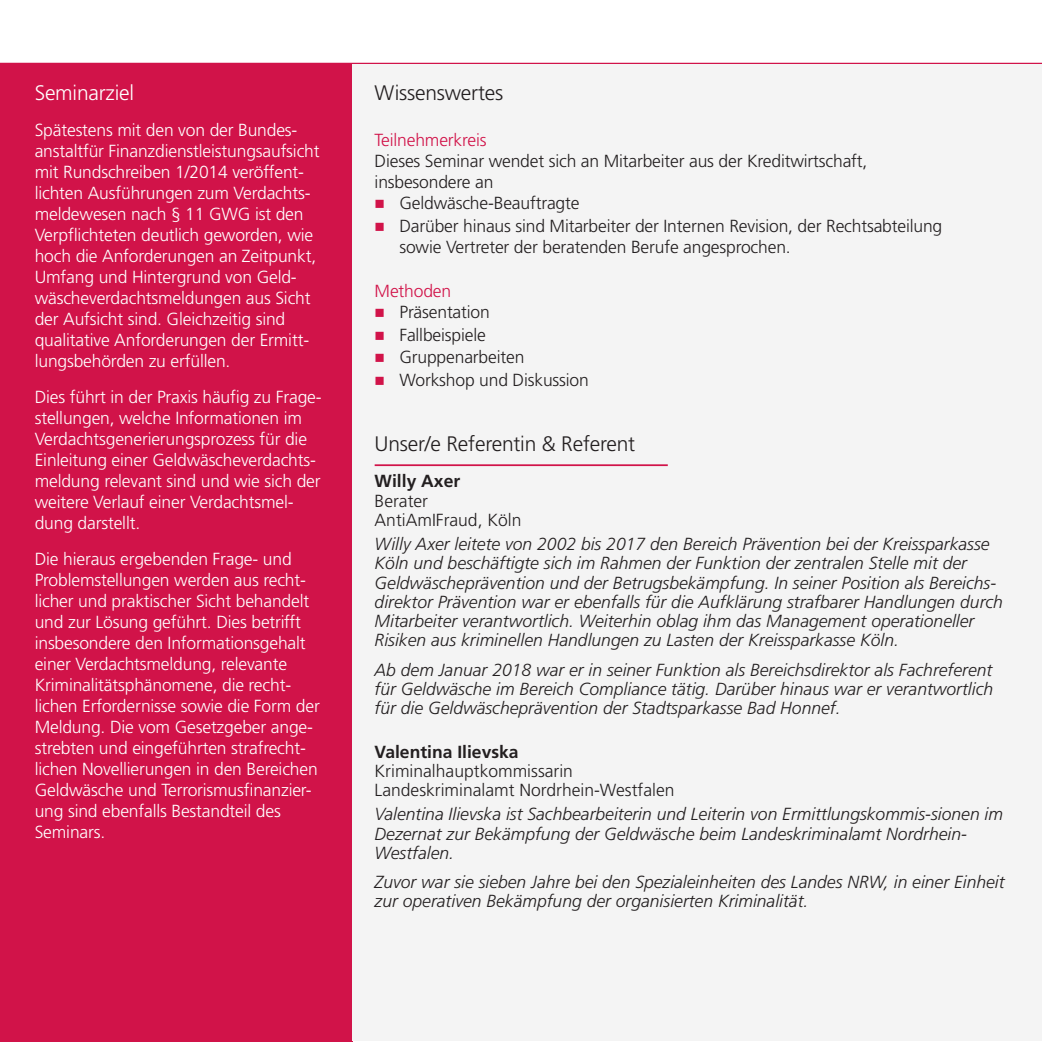
<style>
.page{position:relative;width:1042px;height:1042px;background:#fff}
.page>*{position:absolute;margin:0;border:0;box-sizing:border-box;transform-origin:0 0}
.t1{font:300 21px "Frutiger LT Pro";letter-spacing:-.01em;color:#231f20}
.t2{font:300 21px "Frutiger LT Pro";letter-spacing:-.01em;color:#fff}
.t3{font:300 17.5px/21px "Frutiger LT Pro";letter-spacing:-.01em;color:#fff}
.t4{font:italic 300 17.5px/19.2px "Frutiger LT Pro";color:#231f20}
.t5{font:300 17.5px/22.8px "Frutiger LT Pro";letter-spacing:-.01em;color:#231f20}
.t6{font:700 17.5px "Frutiger LT Pro";color:#231f20}
.t7{font:300 17.5px "Frutiger LT Pro";letter-spacing:-.01em;color:#d11349}
</style>
<div class="page">
<hr style="left:0;top:63px;width:1042px;height:1px;background:#d11349">
<div style="left:0;top:64px;width:352px;height:978px;background:#d11349"></div>
<div style="left:352px;top:64px;width:690px;height:976px;background:#f4f4f4"></div>
<hr style="left:375px;top:464px;width:293px;height:2px;background:#d11349">
<p class="t2" style="left:35px;top:84px;width:101px">Seminarziel</p>
<p class="t3" style="left:35px;top:121px;width:286px">Spätestens mit den von der Bundes&shy;anstaltfür Finanzdienstleistungsaufsicht mit Rundschreiben 1/2014 veröffent‐ lichten Ausführungen zum Verdachts‐ meldewesen nach § 11 GWG ist den Verpflichteten deutlich geworden, wie hoch die Anforderungen an Zeitpunkt, Umfang und Hintergrund von Geld&shy;wäscheverdachtsmeldungen aus Sicht der Aufsicht sind. Gleichzeitig sind qualitative Anforderungen der Ermitt‐ lungsbehörden zu erfüllen.</p>
<p class="t3" style="left:35px;top:388px;width:288px">Dies führt in der Praxis häufig zu Frage‐ stellungen, welche Informationen im Verdachtsgenerierungsprozess für die Einleitung einer Geldwäscheverdachts‐ meldung relevant sind und wie sich der weitere Verlauf einer Verdachtsmel‐ dung darstellt.</p>
<p class="t3" style="left:35px;top:550px;width:287px">Die hieraus ergebenden Frage- und Problemstellungen werden aus recht&shy;licher und praktischer Sicht behandelt und zur Lösung geführt. Dies betrifft insbesondere den Informationsgehalt einer Verdachtsmeldung, relevante Kriminalitätsphänomene, die recht&shy;lichen Erfordernisse sowie die Form der Meldung. Die vom Gesetzgeber ange‐ strebten und eingeführten strafrecht&shy;lichen Novellierungen in den Bereichen Geldwäsche und Terrorismusfinanzier&shy;ung sind ebenfalls Bestandteil des Seminars.</p>
<p class="t1" style="left:375px;top:84px;width:130px">Wissenswertes</p>
<p class="t7" style="left:375px;top:133px;width:113px">Teilnehmerkreis</p>
<p class="t5" style="left:375px;top:152px;width:494px">Dieses Seminar wendet sich an Mitarbeiter aus der Kreditwirtschaft,</p>
<p class="t5" style="left:375px;top:173px;width:120px">insbesondere an</p>
<p class="t5" style="left:399px;top:194px;width:182px">Geldwäsche-Beauftragte</p>
<p class="t5" style="left:399px;top:217px;width:544px;line-height:21px">Darüber hinaus sind Mitarbeiter der Internen Revision, der Rechtsabteilung sowie Vertreter der beratenden Berufe angesprochen.</p>
<p class="t7" style="left:375px;top:284px;width:78px">Methoden</p>
<p class="t5" style="left:399px;top:302px;width:191px">Präsentation<br>Fallbeispiele<br>Gruppenarbeiten<br>Workshop und Diskussion</p>
<p class="t1" style="left:375px;top:435px;width:262px">Unser/e Referentin &amp; Referent</p>
<p class="t6" style="left:375px;top:474px;width:87px">Willy Axer</p>
<p class="t5" style="left:375px;top:493px;width:148px;line-height:19.2px">Berater<br>AntiAmIFraud, Köln</p>
<p class="t4" style="left:375px;top:536px;width:630px">Willy Axer leitete von 2002 bis 2017 den Bereich Prävention bei der Kreissparkasse Köln und beschäftigte sich im Rahmen der Funktion der zentralen Stelle mit der Geldwäscheprävention und der Betrugsbekämpfung. In seiner Position als Bereichs‐ direktor Prävention war er ebenfalls für die Aufklärung strafbarer Handlungen durch Mitarbeiter verantwortlich. Weiterhin oblag ihm das Management operationeller Risiken aus kriminellen Handlungen zu Lasten der Kreissparkasse Köln.</p>
<p class="t4" style="left:375px;top:661px;width:620px;text-align:justify">Ab dem Januar 2018 war er in seiner Funktion als Bereichsdirektor als Fachreferent für Geldwäsche im Bereich Compliance tätig. Darüber hinaus war er verantwortlich für die Geldwäscheprävention der Stadtsparkasse Bad Honnef.</p>
<p class="t6" style="left:375px;top:744px;width:145px">Valentina Ilievska</p>
<p class="t5" style="left:375px;top:763px;width:301px;line-height:19.2px">Kriminalhauptkommissarin<br>Landeskriminalamt Nordrhein-Westfalen</p>
<p class="t4" style="left:375px;top:806px;width:630px">Valentina Ilievska ist Sachbearbeiterin und Leiterin von Ermittlungskommis-sionen im<br>Dezernat zur Bekämpfung der Geldwäsche beim Landeskriminalamt Nordrhein-<br>Westfalen.</p>
<p class="t4" style="left:375px;top:874px;width:631px">Zuvor war sie sieben Jahre bei den Spezialeinheiten des Landes NRW, in einer Einheit zur operativen Bekämpfung der organisierten Kriminalität.</p>
</div>
